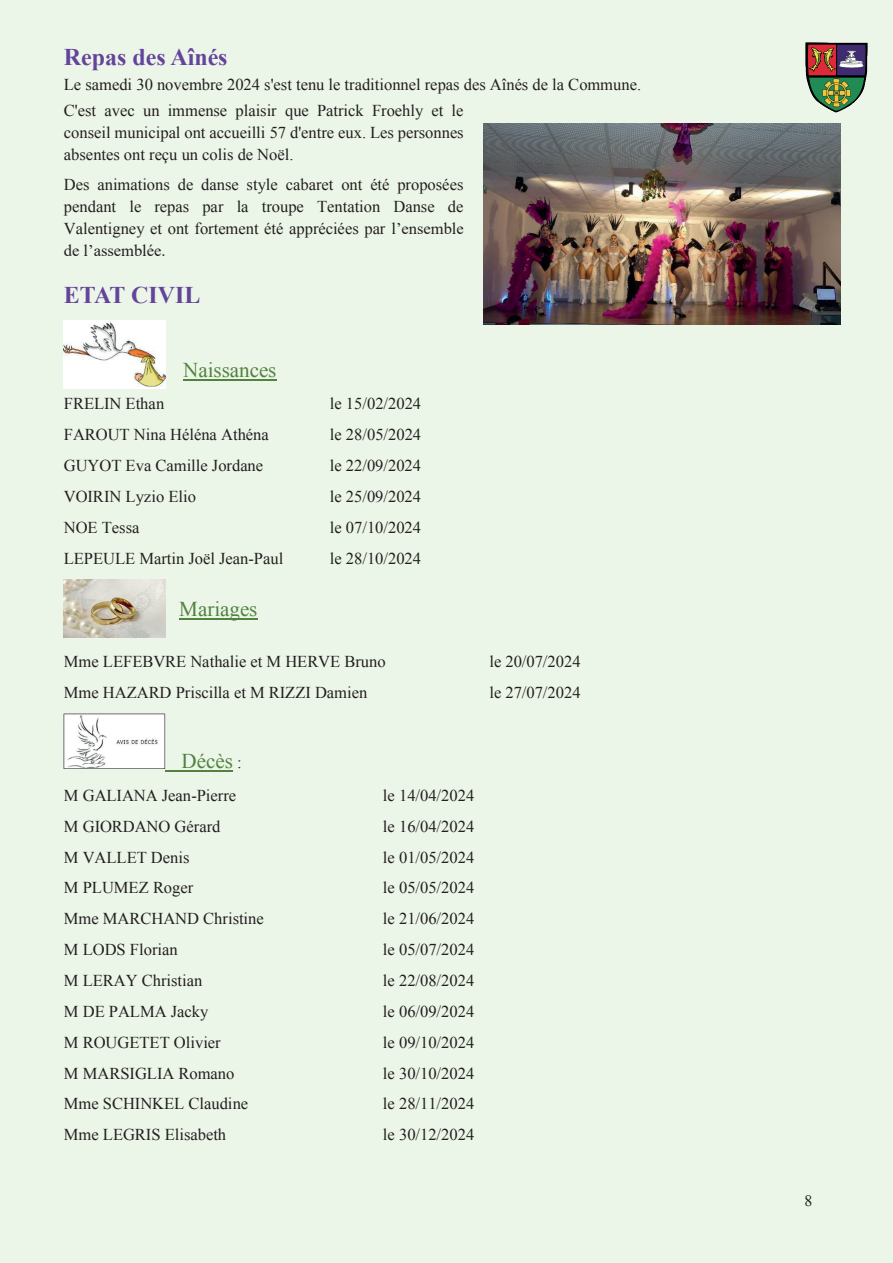
<style>
.page{position:relative;width:893px;height:1263px;background:#ecf6e8}
.page>*{position:absolute;margin:0;border:0;box-sizing:border-box;transform-origin:0 0}
.t1{font:700 24px "Times New Roman";color:#64439b}
.t2{font:21px "Times New Roman";color:#51823f}
.t3{font:16.5px/21.9px "Times New Roman";color:#231f20}
.t4{font:15.9px "Times New Roman";color:#231f20}
.s1{font-size:16.5px;color:#231f20}
</style>
<div class="page">
<hr style="left:183px;top:379px;width:93px;height:1px;background:#51823f">
<hr style="left:179px;top:619px;width:78px;height:1px;background:#51823f">
<hr style="left:166px;top:771px;width:67px;height:1px;background:#51823f">
<img style="left:64px;top:713px;width:102px;height:55px">
<img style="left:805px;top:43px;width:63px;height:69px">
<img style="left:64px;top:321px;width:102px;height:67px">
<img style="left:64px;top:580px;width:102px;height:58px">
<img style="left:483px;top:123px;width:357px;height:201px">
<h1 class="t1" style="left:64px;top:39px;width:165px">Repas des Aînés</h1>
<p class="t3" style="left:64px;top:71px;width:579px;line-height:26.2px">Le samedi 30 novembre 2024 s'est tenu le traditionnel repas des Aînés de la Commune.<br>C'est avec un immense plaisir que Patrick Froehly et le</p>
<p class="t3" style="left:64px;top:121px;width:401px">conseil municipal ont accueilli 57 d'entre eux. Les personnes absentes ont reçu un colis de Noël.</p>
<p class="t3" style="left:64px;top:174px;width:401px;text-align:justify">Des animations de danse style cabaret ont été proposées pendant le repas par la troupe Tentation Danse de Valentigney et ont fortement été appréciées par l’ensemble de l’assemblée.</p>
<h1 class="t1" style="left:64px;top:277px;width:138px">ETAT CIVIL</h1>
<p class="t2" style="left:183px;top:356px;width:95px">Naissances</p>
<p class="t3" style="left:64px;top:393px;width:102px">FRELIN Ethan</p>
<p class="t3" style="left:330px;top:393px;width:93px">le 15/02/2024</p>
<p class="t3" style="left:64px;top:423px;width:206px">FAROUT Nina Héléna Athéna</p>
<p class="t3" style="left:330px;top:423px;width:93px">le 28/05/2024</p>
<p class="t3" style="left:64px;top:454px;width:201px">GUYOT Eva Camille Jordane</p>
<p class="t3" style="left:330px;top:454px;width:93px">le 22/09/2024</p>
<p class="t3" style="left:64px;top:485px;width:134px">VOIRIN Lyzio Elio</p>
<p class="t3" style="left:330px;top:485px;width:93px">le 25/09/2024</p>
<p class="t3" style="left:64px;top:516px;width:77px">NOE Tessa</p>
<p class="t3" style="left:330px;top:516px;width:93px">le 07/10/2024</p>
<p class="t3" style="left:64px;top:547px;width:221px">LEPEULE Martin Joël Jean-Paul</p>
<p class="t3" style="left:330px;top:547px;width:93px">le 28/10/2024</p>
<p class="t2" style="left:179px;top:595px;width:80px">Mariages</p>
<p class="t3" style="left:64px;top:650px;width:323px">Mme LEFEBVRE Nathalie et M HERVE Bruno</p>
<p class="t3" style="left:489px;top:650px;width:93px">le 20/07/2024</p>
<p class="t3" style="left:64px;top:681px;width:305px">Mme HAZARD Priscilla et M RIZZI Damien</p>
<p class="t3" style="left:489px;top:681px;width:93px">le 27/07/2024</p>
<p class="t2" style="left:181px;top:747px;width:62px">Décès <span class="s1">:</span></p>
<p class="t3" style="left:64px;top:784px;width:174px">M GALIANA Jean-Pierre</p>
<p class="t3" style="left:383px;top:784px;width:93px">le 14/04/2024</p>
<p class="t3" style="left:64px;top:815px;width:158px">M GIORDANO Gérard</p>
<p class="t3" style="left:383px;top:815px;width:93px">le 16/04/2024</p>
<p class="t3" style="left:64px;top:846px;width:127px">M VALLET Denis</p>
<p class="t3" style="left:383px;top:846px;width:93px">le 01/05/2024</p>
<p class="t3" style="left:64px;top:877px;width:131px">M PLUMEZ Roger</p>
<p class="t3" style="left:383px;top:877px;width:93px">le 05/05/2024</p>
<p class="t3" style="left:64px;top:908px;width:201px">Mme MARCHAND Christine</p>
<p class="t3" style="left:383px;top:908px;width:93px">le 21/06/2024</p>
<p class="t3" style="left:64px;top:938px;width:115px">M LODS Florian</p>
<p class="t3" style="left:383px;top:938px;width:93px">le 05/07/2024</p>
<p class="t3" style="left:64px;top:969px;width:140px">M LERAY Christian</p>
<p class="t3" style="left:383px;top:969px;width:93px">le 22/08/2024</p>
<p class="t3" style="left:64px;top:1000px;width:146px">M DE PALMA Jacky</p>
<p class="t3" style="left:383px;top:1000px;width:93px">le 06/09/2024</p>
<p class="t3" style="left:64px;top:1031px;width:158px">M ROUGETET Olivier</p>
<p class="t3" style="left:383px;top:1031px;width:93px">le 09/10/2024</p>
<p class="t3" style="left:64px;top:1062px;width:172px">M MARSIGLIA Romano</p>
<p class="t3" style="left:383px;top:1062px;width:93px">le 30/10/2024</p>
<p class="t3" style="left:64px;top:1092px;width:186px">Mme SCHINKEL Claudine</p>
<p class="t3" style="left:383px;top:1092px;width:93px">le 28/11/2024</p>
<p class="t3" style="left:64px;top:1123px;width:164px">Mme LEGRIS Elisabeth</p>
<p class="t3" style="left:383px;top:1123px;width:93px">le 30/12/2024</p>
<p class="t4" style="left:804px;top:1190px;width:9px">8</p>
</div>
